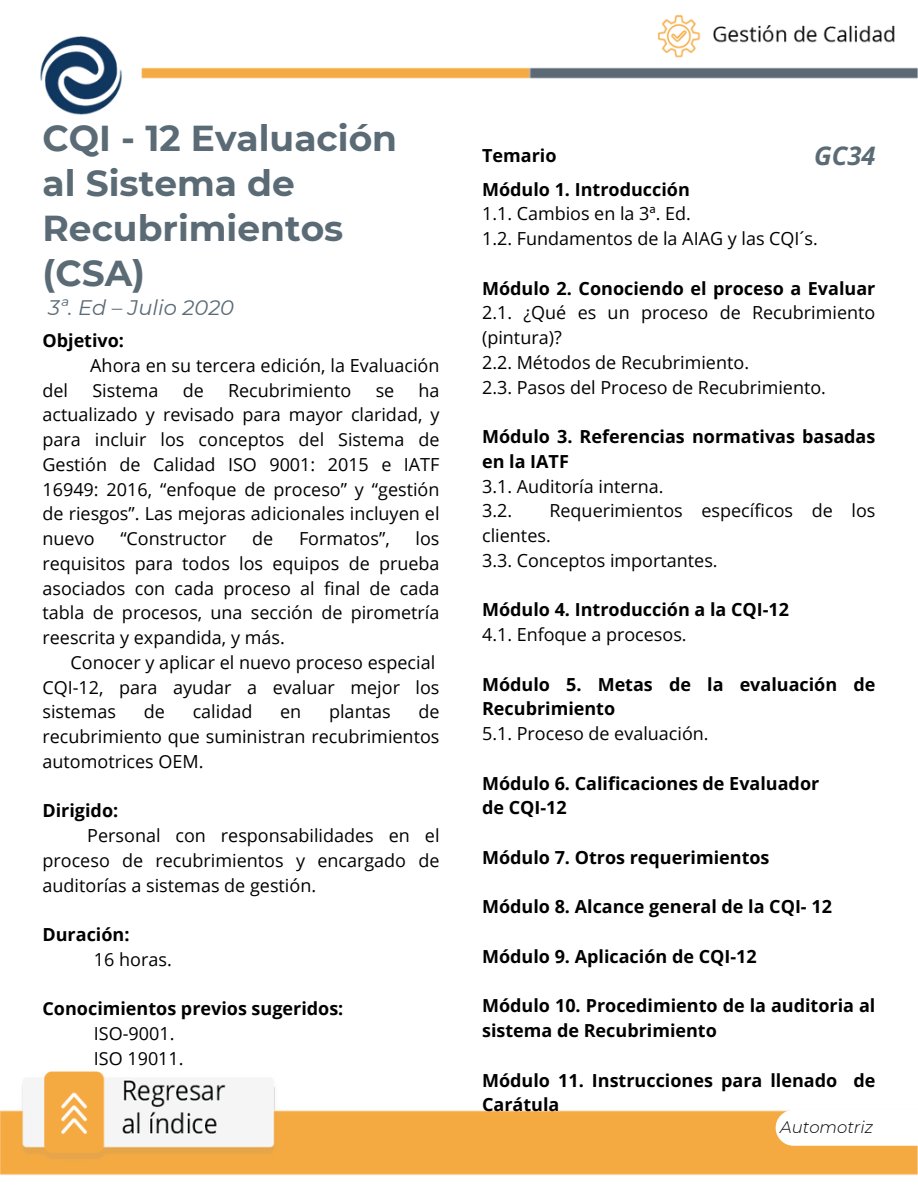
<style>
.page{position:relative;width:918px;height:1188px;background:#fff}
.page>*{position:absolute;margin:0;border:0;box-sizing:border-box;transform-origin:0 0}
.t1{font:700 36px/45px "Montserrat";color:#5b6b75}
.t2{font:italic 700 25.5px "Open Sans";color:#5b6b75}
.t3{font:italic 21px "Montserrat";color:#5b6b75}
.t4{font:18px/24.8px "Open Sans";color:#000}
.t5{font:700 18px/24.8px "Open Sans";color:#000}
.t6{font:italic 300 16.5px "Montserrat";color:#000}
</style>
<div class="page">
<img style="left:0;top:14px;width:918px;height:1161px">
<svg style="left:776px;top:1110px;width:142px;height:36px"></svg>
<h1 class="t1" style="left:43px;top:116px;width:356px">CQI - 12 Evaluación al Sistema de<br>Recubrimientos (CSA)</h1>
<p class="t3" style="left:48px;top:295px;width:188px">3ª. Ed – Julio 2020</p>
<p class="t5" style="left:43px;top:328px;width:83px">Objetivo:</p>
<p class="t4" style="left:90px;top:353px;width:351px">Ahora en su tercera edición, la Evaluación</p>
<p class="t4" style="left:43px;top:377px;width:27px">del</p>
<p class="t4" style="left:92px;top:377px;width:68px">Sistema</p>
<p class="t4" style="left:183px;top:377px;width:23px">de</p>
<p class="t4" style="left:228px;top:377px;width:125px">Recubrimiento</p>
<p class="t4" style="left:376px;top:377px;width:20px">se</p>
<p class="t4" style="left:43px;top:377px;width:399px;text-align:justify;text-indent:376px">ha actualizado y revisado para mayor claridad, y para incluir los conceptos del Sistema de Gestión de Calidad ISO 9001: 2015 e IATF 16949: 2016, “enfoque de proceso” y “gestión de riesgos”. Las mejoras adicionales incluyen el nuevo</p>
<p class="t4" style="left:43px;top:526px;width:399px;text-align:justify;text-indent:373px">los requisitos para todos los equipos de prueba asociados con cada proceso al final de cada tabla de procesos, una sección de pirometría reescrita y expandida, y más.</p>
<p class="t4" style="left:43px;top:650px;width:399px;text-indent:28px">Conocer y aplicar el nuevo proceso especial<br>CQI-12, para ayudar a evaluar mejor los sistemas</p>
<p class="t4" style="left:120px;top:526px;width:108px">“Constructor</p>
<p class="t4" style="left:252px;top:526px;width:23px">de</p>
<p class="t4" style="left:299px;top:526px;width:92px">Formatos”,</p>
<p class="t4" style="left:43px;top:699px;width:399px;text-align:justify;text-indent:376px">de recubrimiento que suministran recubrimientos automotrices OEM.</p>
<p class="t5" style="left:43px;top:798px;width:77px">Dirigido:</p>
<p class="t4" style="left:43px;top:823px;width:399px;text-align:justify;text-indent:45px">Personal con responsabilidades en el proceso de recubrimientos y encargado de auditorías a sistemas de gestión.</p>
<p class="t5" style="left:43px;top:922px;width:89px">Duración:</p>
<p class="t4" style="left:94px;top:947px;width:79px">16 horas.</p>
<p class="t5" style="left:43px;top:996px;width:302px">Conocimientos previos sugeridos:</p>
<p class="t4" style="left:94px;top:1021px;width:91px">ISO-9001.<br>ISO 19011.</p>
<p class="t4" style="left:144px;top:699px;width:23px">de</p>
<p class="t4" style="left:193px;top:699px;width:61px">calidad</p>
<p class="t4" style="left:280px;top:699px;width:23px">en</p>
<p class="t4" style="left:329px;top:699px;width:63px">plantas</p>
<h2 class="t2" style="left:814px;top:138px;width:63px">GC34</h2>
<p class="t5" style="left:482px;top:139px;width:209px;line-height:33px">Temario<br>Módulo 1. Introducción</p>
<p class="t4" style="left:482px;top:201px;width:337px">1.1. Cambios en la 3ª. Ed.<br>1.2. Fundamentos de la AIAG y las CQI´s.</p>
<p class="t5" style="left:482px;top:275px;width:395px">Módulo 2. Conociendo el proceso a Evaluar</p>
<p class="t4" style="left:482px;top:300px;width:395px">2.1. ¿Qué es un proceso de Recubrimiento (pintura)?<br>2.2. Métodos de Recubrimiento.<br>2.3. Pasos del Proceso de Recubrimiento.</p>
<p class="t5" style="left:482px;top:424px;width:395px">Módulo 3. Referencias normativas basadas en la IATF</p>
<p class="t4" style="left:482px;top:473px;width:183px">3.1. Auditoría interna.<br>3.2.</p>
<p class="t4" style="left:482px;top:498px;width:395px;text-indent:67px">Requerimientos específicos de los clientes.<br>3.3. Conceptos importantes.</p>
<p class="t5" style="left:482px;top:597px;width:309px">Módulo 4. Introducción a la CQI-12</p>
<p class="t4" style="left:482px;top:622px;width:206px">4.1. Enfoque a procesos.</p>
<p class="t5" style="left:482px;top:671px;width:395px">Módulo 5. Metas de la evaluación de<br>Recubrimiento</p>
<p class="t4" style="left:482px;top:721px;width:228px">5.1. Proceso de evaluación.</p>
<p class="t5" style="left:482px;top:770px;width:339px">Módulo 6. Calificaciones de Evaluador de CQI-12</p>
<p class="t5" style="left:482px;top:844px;width:289px">Módulo 7. Otros requerimientos</p>
<p class="t5" style="left:482px;top:894px;width:351px">Módulo 8. Alcance general de la CQI- 12</p>
<p class="t5" style="left:482px;top:943px;width:276px">Módulo 9. Aplicación de CQI-12</p>
<p class="t5" style="left:482px;top:993px;width:395px">Módulo 10. Procedimiento de la auditoria al sistema de Recubrimiento</p>
<p class="t5" style="left:482px;top:1067px;width:395px">Módulo 11. Instrucciones para llenado de<br>Carátula</p>
<p class="t6" style="left:780px;top:1118px;width:94px">Automotriz</p>
</div>
